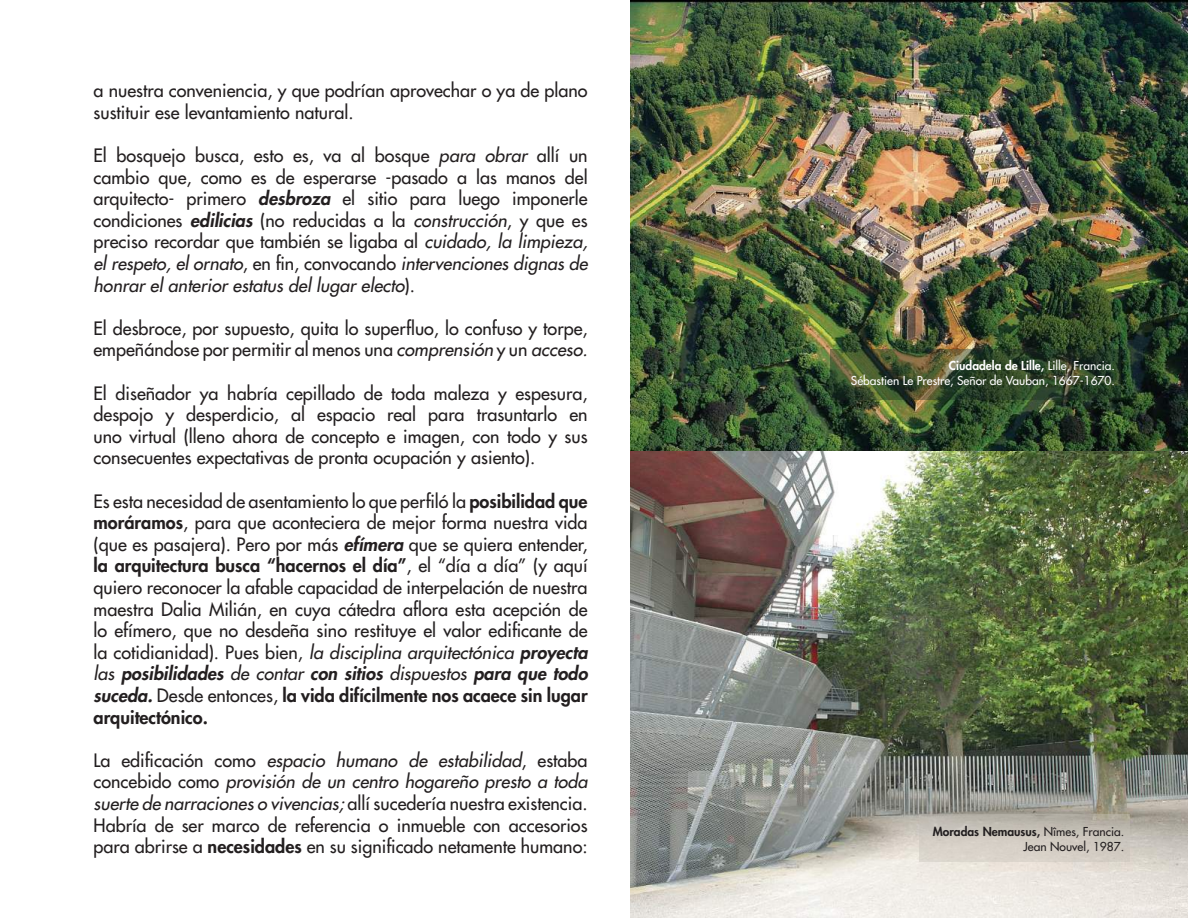
<style>
.page{position:relative;width:1188px;height:918px;background:#fff}
.page>*{position:absolute;margin:0;border:0;box-sizing:border-box;transform-origin:0 0}
.t1{font:500 18px/21.6px "Futura Std";color:#231f20;text-align:justify}
.t2{font:500 12px/14.4px "Futura Std";color:#fff;text-align:right}
.t3{font:500 12px/14.4px "Futura Std";color:#231f20;text-align:right}
.s1{font-style:italic}
.s2{font-weight:800;font-style:italic}
.s3{font-weight:800}
</style>
<div class="page">
<img style="left:630px;top:0;width:558px;height:451px">
<img style="left:630px;top:451px;width:558px;height:467px">
<div style="left:919px;top:814px;width:211px;height:48px;background:linear-gradient(to bottom,#b6b1a7,#dfd8d0)"></div>
<svg style="left:831px;top:349px;width:290px;height:51px;background:#39492c"></svg>
<p class="t1" style="left:94px;top:80px;width:496px">a nuestra conveniencia, y que podrían aprovechar o ya de plano sustituir ese levantamiento natural.</p>
<p class="t1" style="left:94px;top:145px;width:496px">El bosquejo busca, esto es, va al bosque <span class="s1">para obrar</span> allí un cambio que, como es de esperarse -pasado a las manos del arquitecto- primero <span class="s2">desbroza</span> el sitio para luego imponerle condiciones <span class="s2">edilicias</span> (no reducidas a la <span class="s1">construcción</span>, y que es preciso recordar que también se ligaba al <span class="s1">cuidado, la limpieza, el respeto, el ornato</span>, en fin, convocando <span class="s1">intervenciones dignas de honrar el anterior estatus del lugar electo</span>).</p>
<p class="t1" style="left:94px;top:317px;width:496px">El desbroce, por supuesto, quita lo superfluo, lo confuso y torpe, empeñándose por permitir al menos una <span class="s1">comprensión</span> y un <span class="s1">acceso.</span></p>
<p class="t1" style="left:94px;top:382px;width:496px">El diseñador ya habría cepillado de toda maleza y espesura, despojo y desperdicio, al espacio real para trasuntarlo en uno virtual (lleno ahora de concepto e imagen, con todo y sus consecuentes expectativas de pronta ocupación y asiento).</p>
<p class="t1" style="left:94px;top:490px;width:496px">Es esta necesidad de asentamiento lo que perfiló la <span class="s3">posibilidad que moráramos</span>, para que aconteciera de mejor forma nuestra vida (que es pasajera). Pero por más <span class="s2">efímera</span> que se quiera entender, <span class="s3">la arquitectura busca “hacernos el día”</span>, el “día a día” (y aquí quiero reconocer la afable capacidad de interpelación de nuestra maestra Dalia Milián, en cuya cátedra aflora esta acepción de lo efímero, que no desdeña sino restituye el valor edificante de la cotidianidad). Pues bien, <span class="s1">la disciplina arquitectónica</span> <span class="s2">proyecta </span><span class="s1">las</span> <span class="s2">posibilidades</span> <span class="s1">de contar</span> <span class="s2">con sitios</span> <span class="s1">dispuestos</span> <span class="s2">para que todo suceda.</span> Desde entonces, <span class="s3">la vida difícilmente nos acaece sin lugar arquitectónico.</span></p>
<p class="t1" style="left:94px;top:749px;width:496px">La edificación como <span class="s1">espacio humano de estabilidad</span>, estaba concebido como <span class="s1">provisión de un centro hogareño presto a toda suerte de narraciones o vivencias;</span> allí sucedería nuestra existencia.<br>Habría de ser marco de referencia o inmueble con accesorios para abrirse a <span class="s3">necesidades</span> en su significado netamente humano:</p>
<p class="t2" style="left:851px;top:359px;width:265px"><span class="s3">Ciudadela de Lille,</span> Lille, Francia.<br>Sébastien Le Prestre, Señor de Vauban, 1667-1670.</p>
<p class="t3" style="left:933px;top:825px;width:193px"><span class="s3">Moradas Nemausus,</span> Nîmes, Francia.<br>Jean Nouvel, 1987.</p>
</div>
